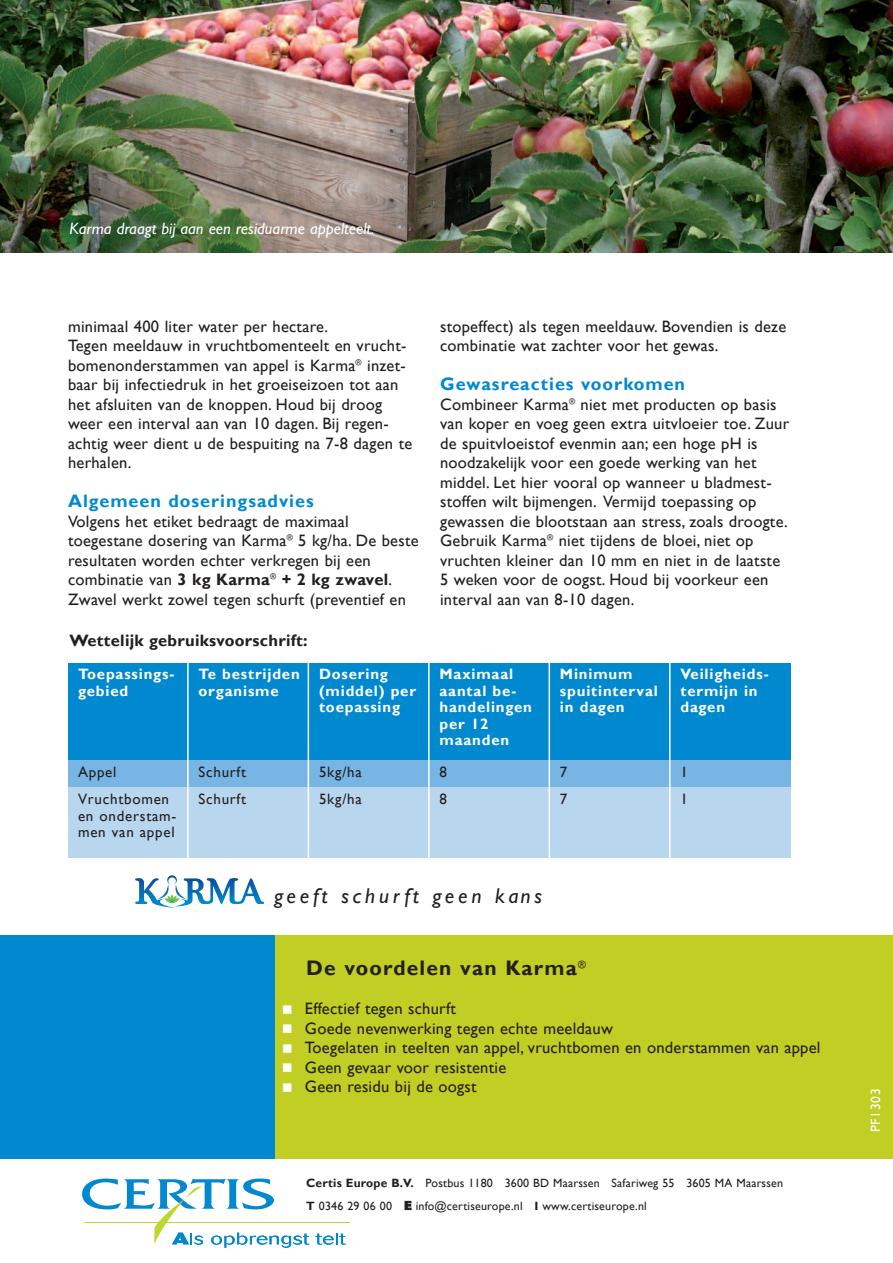
<style>
.page{position:relative;width:893px;height:1263px;background:#fff}
.page>*{position:absolute;margin:0;border:0;box-sizing:border-box;transform-origin:0 0}
.t1{font:italic 21.6px "Gill Sans";letter-spacing:.17em;color:#231f20}
.t2{font:700 21px "Gill Sans";letter-spacing:.055em;color:#231f20}
.t3{font:700 18px "Gill Sans";letter-spacing:.055em;color:#0089cf}
.t4{font:16.5px/19.5px "Gill Sans";letter-spacing:.015em;color:#231f20}
.t5{font:italic 16.5px "Gill Sans";color:#fff}
.t6{font:700 16.5px "Gill Sans";letter-spacing:.015em;color:#231f20}
.t7{font:700 15px/16.5px "Gill Sans";letter-spacing:.055em;color:#fff}
.t8{font:15px/27.2px "Gill Sans";letter-spacing:.05em;color:#231f20}
.t9{font:13.5px "Gill Sans";letter-spacing:.05em;color:#fff}
.t10{font:12px/22.5px "Gill Sans";letter-spacing:.015em;color:#231f20}
.s1{font-weight:700}
</style>
<div class="page">
<img style="left:0;top:0;width:893px;height:253px">
<div style="left:0;top:935px;width:893px;height:224px;background:#c1ce23"></div>
<div style="left:0;top:935px;width:274px;height:224px;background:#0089cf"></div>
<hr style="left:85px;top:1222px;width:264px;height:1px;background:#bed630">
<svg style="left:82px;top:1178px;width:228px;height:70px"></svg>
<svg style="left:316px;top:1233px;width:30px;height:12px"></svg>
<div style="left:68px;top:663px;width:121px;height:98px;background:#0089cf"></div>
<div style="left:68px;top:761px;width:121px;height:27px;background:#77b6e4"></div>
<div style="left:68px;top:788px;width:121px;height:70px;background:#b9d6ef"></div>
<div style="left:189px;top:663px;width:120px;height:98px;background:#0089cf"></div>
<div style="left:189px;top:761px;width:120px;height:27px;background:#77b6e4"></div>
<div style="left:189px;top:788px;width:120px;height:70px;background:#b9d6ef"></div>
<div style="left:309px;top:663px;width:120px;height:98px;background:#0089cf"></div>
<div style="left:309px;top:761px;width:120px;height:27px;background:#77b6e4"></div>
<div style="left:309px;top:788px;width:120px;height:70px;background:#b9d6ef"></div>
<div style="left:429px;top:663px;width:121px;height:98px;background:#0089cf"></div>
<div style="left:429px;top:761px;width:121px;height:27px;background:#77b6e4"></div>
<div style="left:429px;top:788px;width:121px;height:70px;background:#b9d6ef"></div>
<div style="left:550px;top:663px;width:120px;height:98px;background:#0089cf"></div>
<div style="left:550px;top:761px;width:120px;height:27px;background:#77b6e4"></div>
<div style="left:550px;top:788px;width:120px;height:70px;background:#b9d6ef"></div>
<div style="left:670px;top:663px;width:121px;height:98px;background:#0089cf"></div>
<div style="left:670px;top:761px;width:121px;height:27px;background:#77b6e4"></div>
<div style="left:670px;top:788px;width:121px;height:70px;background:#b9d6ef"></div>
<hr style="left:187px;top:663px;width:2px;height:195px;background:#fff">
<hr style="left:308px;top:663px;width:1px;height:195px;background:#fff">
<hr style="left:428px;top:663px;width:2px;height:195px;background:#fff">
<hr style="left:549px;top:663px;width:1px;height:195px;background:#fff">
<hr style="left:669px;top:663px;width:2px;height:195px;background:#fff">
<svg style="left:135px;top:875px;width:129px;height:33px"></svg>
<p class="t5" style="left:70px;top:222px;width:306px">Karma draagt bij aan een residuarme appelteelt.</p>
<p class="t4" style="left:68px;top:316px;width:346px">minimaal 400 liter water per hectare.<br>Tegen meeldauw in vruchtbomenteelt en vrucht&shy;bomenonderstammen van appel is Karma<sup>®</sup> inzet&shy;baar bij infectiedruk in het groeiseizoen tot aan het afsluiten van de knoppen. Houd bij droog weer een interval aan van 10 dagen. Bij regen&shy;achtig weer dient u de bespuiting na 7-8 dagen te herhalen.</p>
<p class="t3" style="left:68px;top:490px;width:247px">Algemeen doseringsadvies</p>
<p class="t4" style="left:68px;top:511px;width:352px">Volgens het etiket bedraagt de maximaal toegestane dosering van Karma<sup>®</sup> 5 kg/ha. De beste resultaten worden echter verkregen bij een combinatie van <span class="s1">3 kg Karma</span><sup>®</sup> <span class="s1">+ 2 kg zwavel</span>.<br>Zwavel werkt zowel tegen schurft (preventief en</p>
<p class="t6" style="left:70px;top:631px;width:239px">Wettelijk gebruiksvoorschrift:</p>
<p class="t7" style="left:78px;top:666px;width:98px">Toepassings&shy;gebied</p>
<p class="t7" style="left:199px;top:666px;width:103px">Te bestrijden organisme</p>
<p class="t7" style="left:319px;top:666px;width:99px">Dosering (middel) per toepassing</p>
<p class="t8" style="left:78px;top:758px;width:93px">Appel<br>Vruchtbomen</p>
<p class="t8" style="left:78px;top:807px;width:100px;line-height:16.5px">en onderstam&shy;men van appel</p>
<p class="t8" style="left:199px;top:758px;width:49px">Schurft<br>Schurft</p>
<p class="t8" style="left:319px;top:758px;width:44px">5kg/ha<br>5kg/ha</p>
<p class="t4" style="left:440px;top:316px;width:348px">stopeffect) als tegen meeldauw. Bovendien is deze combinatie wat zachter voor het gewas.</p>
<p class="t3" style="left:440px;top:373px;width:246px">Gewasreacties voorkomen</p>
<p class="t4" style="left:440px;top:394px;width:351px">Combineer Karma<sup>®</sup> niet met producten op basis van koper en voeg geen extra uitvloeier toe. Zuur de spuitvloeistof evenmin aan; een hoge pH is noodzakelijk voor een goede werking van het middel. Let hier vooral op wanneer u bladmest&shy;stoffen wilt bijmengen. Vermijd toepassing op gewassen die blootstaan aan stress, zoals droogte.<br>Gebruik Karma<sup>®</sup> niet tijdens de bloei, niet op vruchten kleiner dan 10 mm en niet in de laatste 5 weken voor de oogst. Houd bij voorkeur een interval aan van 8-10 dagen.</p>
<p class="t7" style="left:439px;top:666px;width:94px">Maximaal aantal be&shy;handelingen per 12 maanden</p>
<p class="t8" style="left:439px;top:758px;width:9px">8<br>8</p>
<p class="t7" style="left:560px;top:666px;width:99px">Minimum spuitinterval in dagen</p>
<p class="t8" style="left:560px;top:758px;width:9px">7<br>7</p>
<p class="t7" style="left:680px;top:666px;width:90px">Veiligheids&shy;termijn in dagen</p>
<p class="t8" style="left:680px;top:758px;width:9px">1<br>1</p>
<h1 class="t1" style="left:274px;top:888px;width:269px">geeft schurft geen kans</h1>
<p class="t2" style="left:306px;top:955px;width:281px">De voordelen van Karma<sup>®</sup></p>
<p class="t4" style="left:305px;top:999px;width:517px">Effectief tegen schurft<br>Goede nevenwerking tegen echte meeldauw<br>Toegelaten in teelten van appel, vruchtbomen en onderstammen van appel Geen gevaar voor resistentie<br>Geen residu bij de oogst</p>
<p class="t10" style="left:306px;top:1172px;width:478px"><span class="s1">Certis Europe B.V.</span> Postbus 1180 3600 BD Maarssen Safariweg 55 3605 MA Maarssen<br><span class="s1">T</span> 0346 29 06 00 <span class="s1">E</span> info@certiseurope.nl <span class="s1">I</span> www.certiseurope.nl</p>
<p class="t9" style="left:868px;top:1132px;width:57px;rotate:-90deg">mei 2007</p>
<p class="t9" style="left:868px;top:1132px;width:45px;rotate:-90deg">PF1303</p>
</div>
